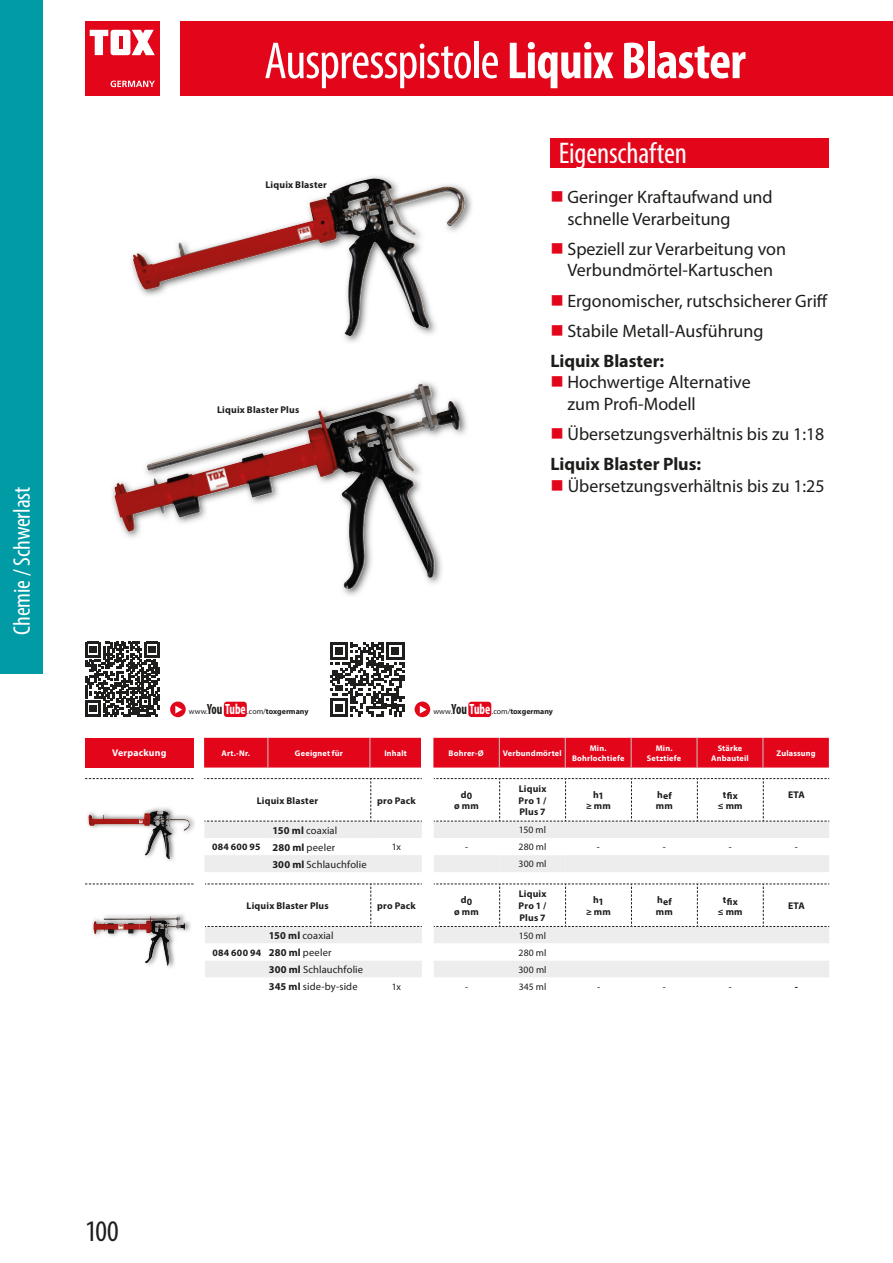
<style>
.page{position:relative;width:893px;height:1263px;background:#fff}
.page>*{position:absolute;margin:0;border:0;box-sizing:border-box;transform-origin:0 0}
.t1{font:condensed 52.5px "Myriad Pro";letter-spacing:-.02em;color:#fff}
.t2{font:condensed 30px "Myriad Pro";letter-spacing:-.005em;color:#fff}
.t3{font:condensed 30px "Myriad Pro";color:#1d1d1b}
.t4{font:condensed 24px "Myriad Pro";letter-spacing:-.005em;color:#fff}
.t5{font:18px/21.6px "Myriad Pro";color:#1d1d1b}
.t6{font:700 condensed 14.85px "Myriad Pro";color:#fff;scale:.83 1}
.t7{font:10.5px/17px "Myriad Pro";letter-spacing:.01em;color:#1d1d1b}
.t8{font:700 9.75px/10.9px "Myriad Pro";letter-spacing:.02em;color:#1d1d1b;text-align:center}
.t9{font:9.75px/17px "Myriad Pro";letter-spacing:.015em;color:#1d1d1b;text-align:justify}
.t10{font:700 9.75px "Myriad Pro";letter-spacing:.02em;color:#fff}
.t11{font:700 8.25px/9.9px "Myriad Pro";letter-spacing:.025em;color:#fff;text-align:center}
.t12{font:700 7.8px "Myriad Pro";color:#1d1d1b}
.t13{font:7.8px "Myriad Pro";letter-spacing:.01em;color:#1d1d1b}
.s1{font-weight:700}
.s2{color:#e3061b}
.s3{color:#1d1d1b}
.s4{font-weight:400}
.s5{font-size:10.5px}
.s6{font-weight:400;font-size:10.5px}
</style>
<div class="page">
<div style="left:181px;top:21px;width:712px;height:75px;background:#e3061b"></div>
<div style="left:85px;top:21px;width:74px;height:75px;background:#e3061b"></div>
<svg style="left:90px;top:30px;width:18px;height:25px"></svg>
<div style="left:111px;top:30px;width:19px;height:25px;background:#fff;border-radius:3px"></div>
<svg style="left:119px;top:36px;width:3px;height:13px"></svg>
<svg style="left:132px;top:30px;width:23px;height:25px"></svg>
<svg style="left:111px;top:81px;width:44px;height:6px"></svg>
<div style="left:0;top:0;width:43px;height:674px;background:#009ba4"></div>
<div style="left:204px;top:738px;width:217px;height:29px;background:#e3061b"></div>
<div style="left:85px;top:738px;width:108px;height:29px;background:#e3061b"></div>
<div style="left:550px;top:138px;width:279px;height:30px;background:#e3061b"></div>
<img style="left:112px;top:381px;width:355px;height:215px">
<img style="left:115px;top:384px;width:305px;height:148px">
<img style="left:346px;top:484px;width:88px;height:105px">
<svg style="left:344px;top:581px;width:5px;height:8px"></svg>
<img style="left:131px;top:176px;width:341px;height:166px">
<img style="left:133px;top:182px;width:261px;height:108px">
<img style="left:348px;top:224px;width:81px;height:111px">
<img style="left:447px;top:208px;width:17px;height:18px">
<img style="left:345px;top:322px;width:8px;height:14px">
<div style="left:433px;top:738px;width:396px;height:29px;background:#e3061b"></div>
<svg style="left:85px;top:778px;width:108px;height:1px"></svg>
<svg style="left:204px;top:778px;width:218px;height:94px"></svg>
<img style="left:87px;top:807px;width:108px;height:54px">
<img style="left:89px;top:814px;width:50px;height:12px">
<img style="left:139px;top:811px;width:33px;height:48px">
<svg style="left:85px;top:883px;width:108px;height:1px"></svg>
<svg style="left:205px;top:883px;width:217px;height:94px"></svg>
<img style="left:92px;top:914px;width:99px;height:54px">
<img style="left:93px;top:918px;width:46px;height:16px">
<img style="left:139px;top:916px;width:30px;height:50px">
<svg style="left:434px;top:883px;width:395px;height:94px"></svg>
<svg style="left:434px;top:778px;width:395px;height:94px"></svg>
<svg style="left:85px;top:642px;width:75px;height:75px"></svg>
<div style="left:224px;top:702px;width:23px;height:15px;background:#e3061b;border-radius:3px"></div>
<svg style="left:170px;top:701px;width:16px;height:16px"></svg>
<svg style="left:175px;top:706px;width:7px;height:7px"></svg>
<svg style="left:330px;top:642px;width:74px;height:75px"></svg>
<div style="left:468px;top:702px;width:23px;height:15px;background:#e3061b;border-radius:3px"></div>
<div style="left:415px;top:701px;width:15px;height:16px;background:#e3061b;border-radius:50%"></div>
<svg style="left:420px;top:706px;width:7px;height:7px"></svg>
<h3 class="t4" style="left:7px;top:634px;width:150px;rotate:-90deg">Chemie / Schwerlast</h3>
<h1 class="t1" style="left:264px;top:29px;width:483px">Auspresspistole <span class="s1">Liquix Blaster</span></h1>
<p class="t8" style="left:266px;top:179px;width:63px">Liquix Blaster</p>
<p class="t8" style="left:217px;top:404px;width:84px">Liquix Blaster Plus</p>
<h2 class="t2" style="left:559px;top:135px;width:129px">Eigenschaften</h2>
<p class="t5" style="left:567px;top:186px;width:207px;text-indent:-17px"><span class="s2">■</span> Geringer Kraftaufwand und schnelle Verarbeitung</p>
<p class="t5" style="left:550px;top:238px;width:237px;text-align:center"><span class="s2">■</span> Speziell zur Verarbeitung von<br>Verbundmörtel-Kartuschen</p>
<p class="t5" style="left:550px;top:289px;width:279px"><span class="s2">■</span> Ergonomischer, rutschsicherer Griff</p>
<p class="t5" style="left:550px;top:315px;width:215px;line-height:30.2px"><span class="s2">■</span> Stabile Metall-Ausführung<br><span class="s1">Liquix Blaster:</span></p>
<p class="t5" style="left:567px;top:371px;width:185px;text-indent:-17px"><span class="s2">■</span> Hochwertige Alternative zum Profi-Modell</p>
<p class="t5" style="left:550px;top:419px;width:275px;line-height:30.2px"><span class="s2">■</span> Übersetzungsverhältnis bis zu 1:18<br><span class="s1">Liquix Blaster Plus:</span></p>
<p class="t5" style="left:550px;top:475px;width:276px"><span class="s2">■</span> Übersetzungsverhältnis bis zu 1:25</p>
<p class="t6" style="left:207px;top:700px;width:48px"><span class="s3">You</span> Tube</p>
<p class="t13" style="left:433px;top:707px;width:20px">www.</p>
<p class="t12" style="left:492px;top:706px;width:63px"><span class="s4">.com/</span>toxgermany</p>
<p class="t6" style="left:452px;top:700px;width:48px"><span class="s3">You</span> Tube</p>
<p class="t13" style="left:189px;top:707px;width:20px">www.</p>
<p class="t12" style="left:247px;top:706px;width:63px"><span class="s4">.com/</span>toxgermany</p>
<p class="t10" style="left:112px;top:747px;width:56px">Verpackung</p>
<p class="t11" style="left:222px;top:748px;width:30px">Art.-Nr.</p>
<p class="t11" style="left:295px;top:748px;width:49px">Geeignet für</p>
<p class="t11" style="left:384px;top:748px;width:24px">Inhalt</p>
<p class="t8" style="left:257px;top:794px;width:63px">Liquix Blaster</p>
<p class="t8" style="left:377px;top:794px;width:40px">pro Pack</p>
<p class="t7" style="left:272px;top:821px;width:66px"><span class="s1">150 ml</span> coaxial</p>
<p class="t8" style="left:212px;top:841px;width:125px">084 600 95 <span class="s5">280 ml</span> <span class="s6">peeler</span></p>
<p class="t9" style="left:392px;top:838px;width:11px">1x</p>
<p class="t7" style="left:272px;top:855px;width:96px"><span class="s1">300 ml</span> Schlauchfolie</p>
<p class="t8" style="left:247px;top:900px;width:84px">Liquix Blaster Plus</p>
<p class="t8" style="left:377px;top:900px;width:40px">pro Pack</p>
<p class="t7" style="left:269px;top:927px;width:66px"><span class="s1">150 ml</span> coaxial</p>
<p class="t8" style="left:213px;top:946px;width:120px">084 600 94 <span class="s5">280 ml</span> <span class="s6">peeler</span></p>
<p class="t7" style="left:269px;top:961px;width:96px"><span class="s1">300 ml</span> Schlauchfolie<br><span class="s1">345 ml</span> side-by-side</p>
<p class="t9" style="left:392px;top:978px;width:11px">1x</p>
<p class="t11" style="left:449px;top:748px;width:37px">Bohrer-Ø</p>
<p class="t11" style="left:503px;top:748px;width:60px">Verbundmörtel</p>
<p class="t11" style="left:572px;top:743px;width:54px">Min.<br>Bohrlochtiefe</p>
<p class="t11" style="left:647px;top:743px;width:36px">Min.<br>Setztiefe</p>
<p class="t11" style="left:711px;top:743px;width:39px">Stärke<br>Anbauteil</p>
<p class="t11" style="left:776px;top:748px;width:41px">Zulassung</p>
<p class="t8" style="left:454px;top:789px;width:26px">d0<br>ø mm</p>
<p class="t8" style="left:519px;top:782px;width:29px;line-height:11.7px;text-align:justify">Liquix Pro 1 / Plus 7</p>
<p class="t8" style="left:586px;top:789px;width:26px">h1<br>≥ mm</p>
<p class="t8" style="left:656px;top:790px;width:18px;line-height:10.2px;text-align:left">hef mm</p>
<p class="t8" style="left:718px;top:790px;width:26px;line-height:10.2px">tfix<br>≤ mm</p>
<p class="t8" style="left:788px;top:788px;width:18px">ETA</p>
<p class="t9" style="left:519px;top:821px;width:29px">150 ml</p>
<p class="t9" style="left:465px;top:838px;width:4px">-</p>
<p class="t9" style="left:519px;top:838px;width:29px">280 ml</p>
<p class="t9" style="left:597px;top:838px;width:4px">-</p>
<p class="t9" style="left:663px;top:838px;width:4px">-</p>
<p class="t9" style="left:729px;top:838px;width:4px">-</p>
<p class="t9" style="left:795px;top:838px;width:4px">-</p>
<p class="t9" style="left:519px;top:855px;width:30px">300 ml</p>
<p class="t8" style="left:454px;top:895px;width:26px">d0<br>ø mm</p>
<p class="t8" style="left:519px;top:888px;width:29px;line-height:11.7px;text-align:justify">Liquix Pro 1 / Plus 7</p>
<p class="t8" style="left:586px;top:895px;width:26px">h1<br>≥ mm</p>
<p class="t8" style="left:656px;top:896px;width:18px;line-height:10.2px;text-align:left">hef mm</p>
<p class="t8" style="left:718px;top:896px;width:26px;line-height:10.2px">tfix<br>≤ mm</p>
<p class="t8" style="left:788px;top:900px;width:18px">ETA</p>
<p class="t9" style="left:519px;top:927px;width:30px">150 ml 280 ml 300 ml</p>
<p class="t9" style="left:465px;top:978px;width:4px">-</p>
<p class="t9" style="left:519px;top:978px;width:29px">345 ml</p>
<p class="t9" style="left:597px;top:978px;width:4px">-</p>
<p class="t9" style="left:663px;top:978px;width:4px">-</p>
<p class="t9" style="left:729px;top:978px;width:4px">-</p>
<p class="t8" style="left:795px;top:980px;width:5px">-</p>
<h2 class="t3" style="left:85px;top:1213px;width:35px">100</h2>
</div>
